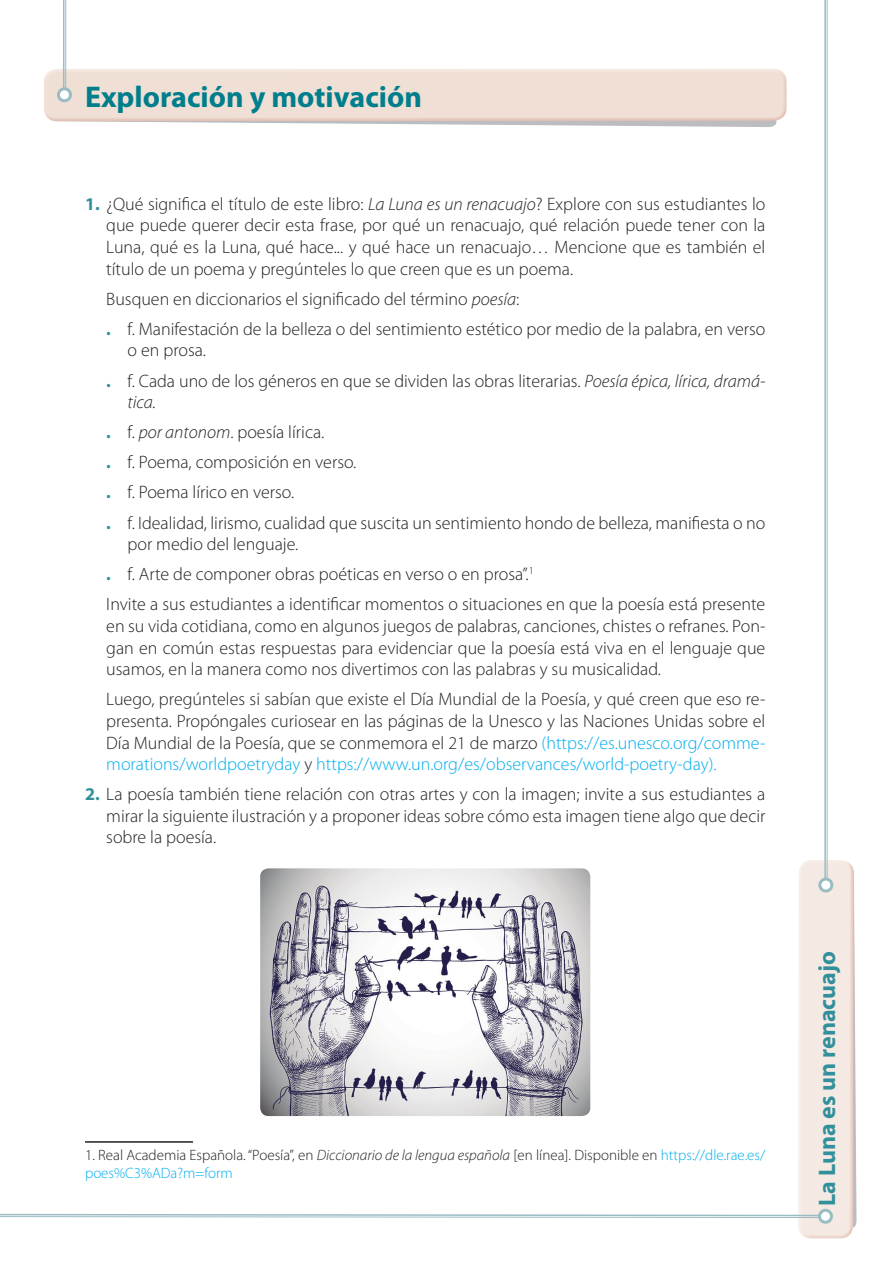
<style>
.page{position:relative;width:893px;height:1263px;background:#fff}
.page>*{position:absolute;margin:0;border:0;box-sizing:border-box;transform-origin:0 0}
.t1{font:700 30px "Myriad Pro";color:#007e8c}
.t2{font:700 24px "Myriad Pro";color:#31909b}
.t3{font:300 18px/21.6px "Myriad Pro";color:#231f20;text-align:justify}
.t4{font:300 15px/18px "Myriad Pro";color:#231f20}
.s1{font-weight:700;color:#31909b}
.s2{font-style:italic}
.s3{color:#00aeef}
</style>
<div class="page">
<div style="left:801px;top:859px;width:55px;height:381px;background:#b55d43;opacity:.2"></div>
<div style="left:819px;top:878px;width:13px;height:13px;background:#fff;border-radius:50%"></div>
<hr style="left:824px;top:0;width:2px;height:879px;background:#9abcc3">
<hr style="left:827px;top:0;width:1px;height:879px;background:#9abcc3">
<div style="left:818px;top:877px;width:15px;height:15px;border:3px solid #9abcc3;border-radius:50%"></div>
<div style="left:819px;top:1210px;width:13px;height:13px;background:#fff;border-radius:50%"></div>
<svg style="left:0;top:859px;width:820px;height:359px"></svg>
<div style="left:818px;top:1209px;width:15px;height:15px;border:3px solid #9abcc3;border-radius:50%"></div>
<svg style="left:410px;top:124px;width:366px;height:3px"></svg>
<div style="left:44px;top:68px;width:744px;height:48px;background:#f4e7e0"></div>
<div style="left:44px;top:72px;width:745px;height:52px;background:#b55d43;opacity:.2"></div>
<div style="left:57px;top:88px;width:14px;height:14px;border:1px solid #bcbdc0;border-radius:50%"></div>
<div style="left:58px;top:89px;width:13px;height:13px;background:#fff;border-radius:50%"></div>
<hr style="left:63px;top:0;width:1px;height:89px;background:#9abcc3">
<hr style="left:65px;top:0;width:1px;height:89px;background:#9abcc3">
<div style="left:57px;top:87px;width:15px;height:15px;border:3px solid #9abcc3;border-radius:50%"></div>
<img style="left:260px;top:868px;width:330px;height:248px">
<hr style="left:85px;top:1141px;width:108px;height:2px;background:#231f20">
<h1 class="t1" style="left:85px;top:78px;width:338px">Exploración y motivación</h1>
<p class="t3" style="left:106px;top:193px;width:661px;text-indent:-21px"><span class="s1">1.</span> ¿Qué significa el título de este libro: <span class="s2">La Luna es un renacuajo</span>? Explore con sus estudiantes lo que puede querer decir esta frase, por qué un renacuajo, qué relación puede tener con la Luna, qué es la Luna, qué hace... y qué hace un renacuajo… Mencione que es también el título de un poema y pregúnteles lo que creen que es un poema.</p>
<p class="t3" style="left:106px;top:283px;width:661px;line-height:30.2px">Busquen en diccionarios el significado del término <span class="s2">poesía</span>:<br><span class="s1">.</span> f. Manifestación de la belleza o del sentimiento estético por medio de la palabra, en verso</p>
<p class="t3" style="left:106px;top:335px;width:661px;line-height:30.2px;text-indent:21px">o en prosa.<br><span class="s1">.</span> f. Cada uno de los géneros en que se dividen las obras literarias. <span class="s2">Poesía épica, lírica, dramá-</span></p>
<p class="t3" style="left:106px;top:387px;width:661px;line-height:30.2px;text-align:left;text-indent:21px"><span class="s2">tica.<br></span><span class="s1">.</span> f. <span class="s2">por antonom</span>. poesía lírica.<br><span class="s1">.</span> f. Poema, composición en verso.<br><span class="s1">.</span> f. Poema lírico en verso.<br><span class="s1">.</span> f. Idealidad, lirismo, cualidad que suscita un sentimiento hondo de belleza, manifiesta o no</p>
<p class="t3" style="left:106px;top:529px;width:660px;line-height:30.2px;text-align:left;text-indent:21px">por medio del lenguaje.<br><span class="s1">.</span> f. Arte de componer obras poéticas en verso o en prosa”.<sup>1<br></sup>Invite a sus estudiantes a identificar momentos o situaciones en que la poesía está presente</p>
<p class="t3" style="left:106px;top:615px;width:661px">en su vida cotidiana, como en algunos juegos de palabras, canciones, chistes o refranes. Pon&shy;gan en común estas respuestas para evidenciar que la poesía está viva en el lenguaje que usamos, en la manera como nos divertimos con las palabras y su musicalidad.</p>
<p class="t3" style="left:106px;top:688px;width:661px">Luego, pregúnteles si sabían que existe el Día Mundial de la Poesía, y qué creen que eso re&shy;presenta. Propóngales curiosear en las páginas de la Unesco y las Naciones Unidas sobre el Día Mundial de la Poesía, que se conmemora el 21 de marzo <span class="s3">(https://es.unesco.org/comme&shy;morations/worldpoetryday</span> y <span class="s3">https://www.un.org/es/observances/world-poetry-day).</span></p>
<p class="t3" style="left:106px;top:783px;width:661px;text-indent:-21px"><span class="s1">2.</span> La poesía también tiene relación con otras artes y con la imagen; invite a sus estudiantes a mirar la siguiente ilustración y a proponer ideas sobre cómo esta imagen tiene algo que decir sobre la poesía.</p>
<p class="t4" style="left:85px;top:1146px;width:682px">1. Real Academia Española. “Poesía”, en <span class="s2">Diccionario de la lengua española</span> [en línea]. Disponible en <span class="s3">https://dle.rae.es/ poes%C3%ADa?m=form</span></p>
<h2 class="t2" style="left:811px;top:1206px;width:256px;rotate:-90deg">La Luna es un renacuajo</h2>
</div>
